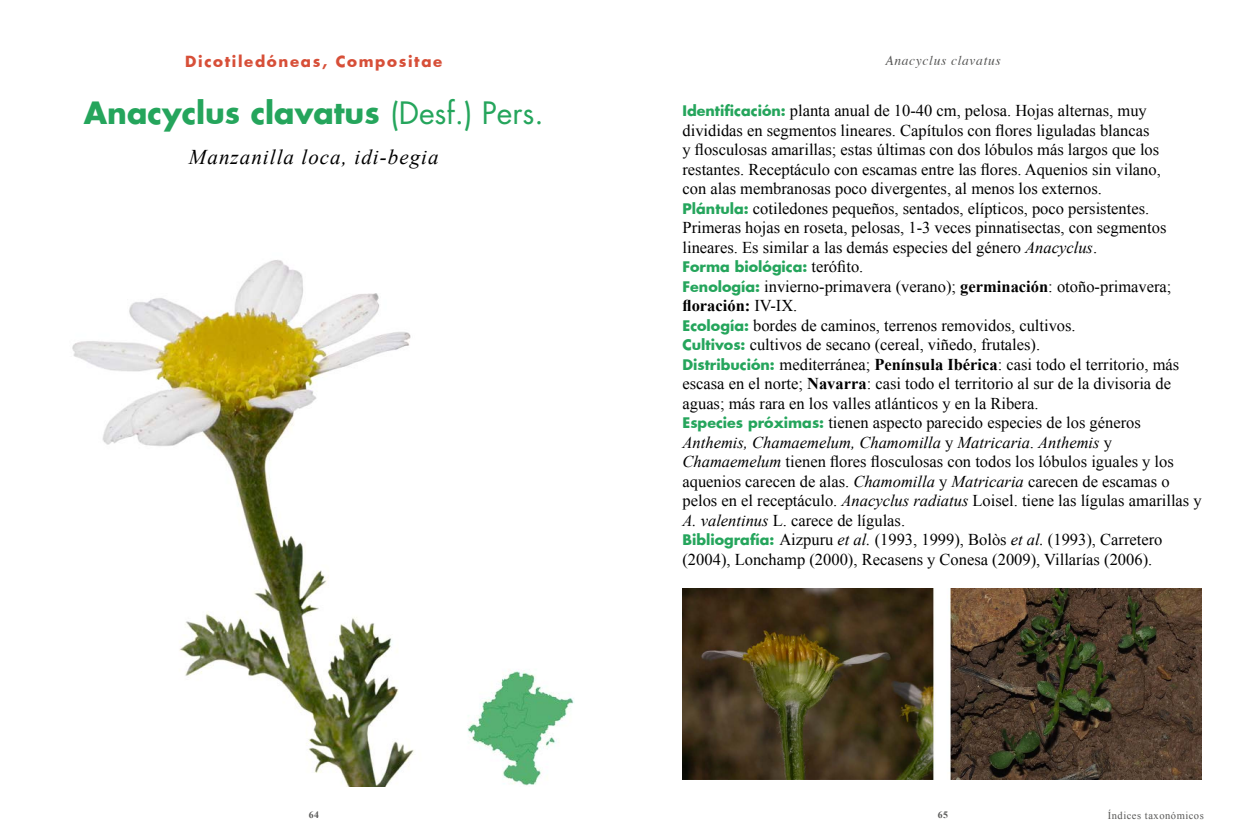
<style>
.page{position:relative;width:1257px;height:838px;background:#fff}
.page>*{position:absolute;margin:0;border:0;box-sizing:border-box;transform-origin:0 0}
.t1{font:700 30px "Futura";color:#25a55c}
.t2{font:italic 21px "Times New Roman";letter-spacing:.05em;color:#000}
.t3{font:16.5px/19.5px "Times New Roman";color:#000}
.t4{font:700 15px "Futura";letter-spacing:.11em;color:#d74f38}
.t5{font:700 14.25px "Futura";color:#25a55c}
.t6{font:italic 13.5px "Times";letter-spacing:.05em;color:#575756}
.t7{font:10.5px "Times New Roman";letter-spacing:.05em;color:#575756}
.t8{font:700 9.75px "Times New Roman";color:#575756}
.s1{font-family:"Futura Std";font-weight:400}
.s2{font-family:"Futura";font-weight:700;font-size:14.25px;color:#25a55c}
.s3{font-style:italic}
.s4{font-family:"Times New Roman";font-weight:400;font-size:16.5px;color:#000}
.s5{font-weight:700}
</style>
<div class="page">
<img style="left:72px;top:260px;width:502px;height:527px">
<img style="left:682px;top:589px;width:520px;height:190px">
<p class="t4" style="left:185px;top:51px;width:259px">Dicotiledóneas, Compositae</p>
<h1 class="t1" style="left:84px;top:91px;width:461px">Anacyclus clavatus <span class="s1">(Desf.) Pers.</span></h1>
<p class="t2" style="left:189px;top:143px;width:251px">Manzanilla loca, idi-begia</p>
<p class="t6" style="left:885px;top:49px;width:117px">Anacyclus clavatus</p>
<p class="t3" style="left:682px;top:101px;width:485px"><span class="s2">Identificación:</span> planta anual de 10-40 cm, pelosa. Hojas alternas, muy divididas en segmentos lineares. Capítulos con flores liguladas blancas<br>y flosculosas amarillas; estas últimas con dos lóbulos más largos que los restantes. Receptáculo con escamas entre las flores. Aquenios sin vilano, con alas membranosas poco divergentes, al menos los externos.<br><span class="s2">Plántula:</span> cotiledones pequeños, sentados, elípticos, poco persistentes.<br>Primeras hojas en roseta, pelosas, 1-3 veces pinnatisectas, con segmentos lineares. Es similar a las demás especies del género <span class="s3">Anacyclus</span>.</p>
<p class="t5" style="left:682px;top:257px;width:182px">Forma biológica: <span class="s4">terófito.</span></p>
<p class="t3" style="left:682px;top:276px;width:521px"><span class="s2">Fenología:</span> invierno-primavera (verano); <span class="s5">germinación</span>: otoño-primavera; <span class="s5">floración:</span> IV-IX.<br><span class="s2">Ecología:</span> bordes de caminos, terrenos removidos, cultivos.<br><span class="s2">Cultivos:</span> cultivos de secano (cereal, viñedo, frutales).<br><span class="s2">Distribución:</span> mediterránea; <span class="s5">Península Ibérica</span>: casi todo el territorio, más escasa en el norte; <span class="s5">Navarra</span>: casi todo el territorio al sur de la divisoria de aguas; más rara en los valles atlánticos y en la Ribera.<br><span class="s2">Especies próximas:</span> tienen aspecto parecido especies de los géneros <span class="s3">Anthemis, Chamaemelum, Chamomilla</span> y <span class="s3">Matricaria</span>. <span class="s3">Anthemis</span> y <span class="s3">Chamaemelum</span> tienen flores flosculosas con todos los lóbulos iguales y los aquenios carecen de alas. <span class="s3">Chamomilla</span> y <span class="s3">Matricaria</span> carecen de escamas o pelos en el receptáculo. <span class="s3">Anacyclus radiatus</span> Loisel. tiene las lígulas amarillas y <span class="s3">A. valentinus</span> L. carece de lígulas.<br><span class="s2">Bibliografía:</span> Aizpuru <span class="s3">et al.</span> (1993, 1999), Bolòs <span class="s3">et al.</span> (1993), Carretero (2004), Lonchamp (2000), Recasens y Conesa (2009), Villarías (2006).</p>
<p class="t8" style="left:309px;top:808px;width:12px">64</p>
<p class="t8" style="left:938px;top:808px;width:12px">65</p>
<p class="t7" style="left:1108px;top:808px;width:98px">Índices taxonómicos</p>
</div>
